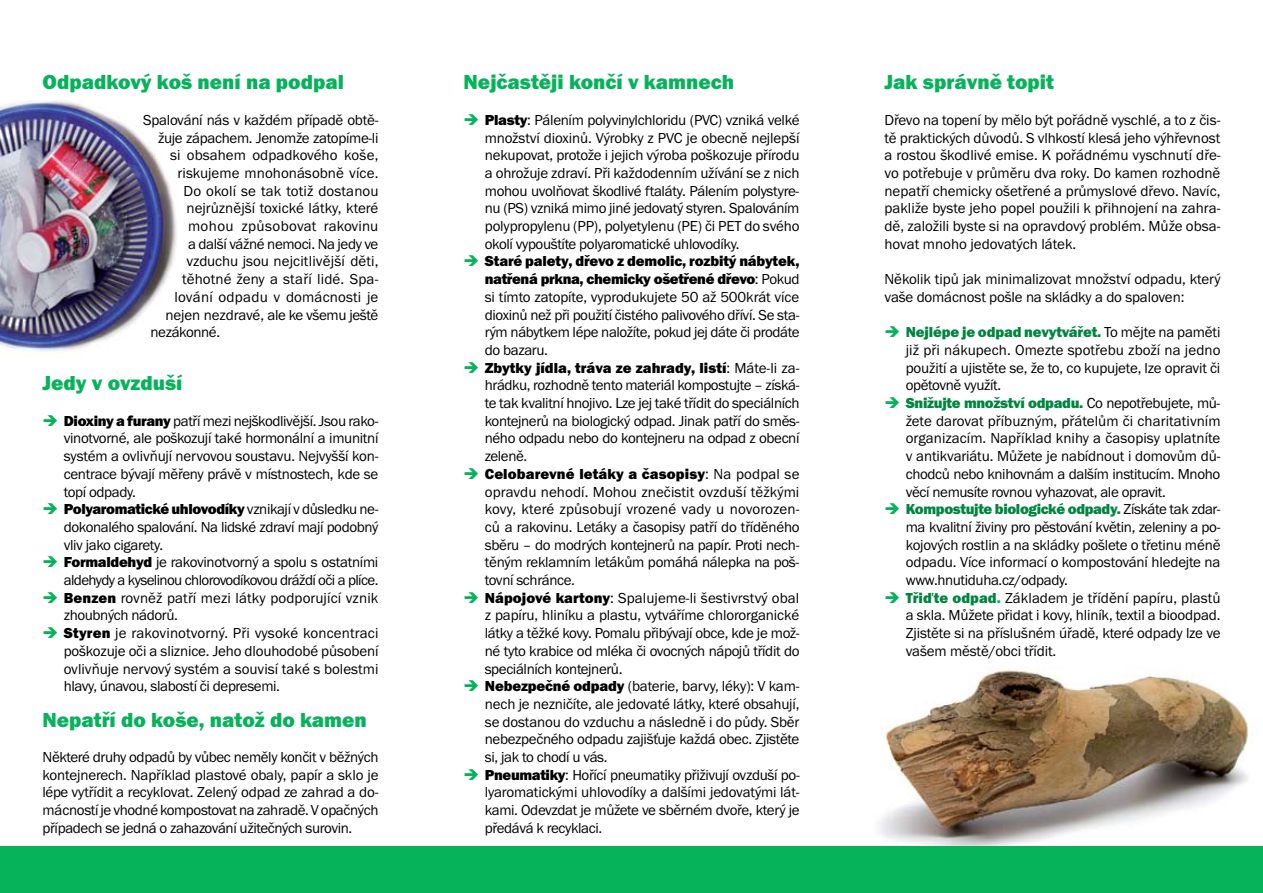
<style>
.page{position:relative;width:1263px;height:893px;background:#fff}
.page>*{position:absolute;margin:0;border:0;box-sizing:border-box;transform-origin:0 0}
.t1{font:21px "Franklin Got Itc TOT Hea";color:#06b25a}
.t2{font:15px/17.7px "Franklin Got Itc TOT Boo";letter-spacing:-.02em;color:#000;text-align:justify}
.t3{font:15px/17.7px "Franklin Got Itc TOT Hea";letter-spacing:-.01em;color:#000}
.t4{font:15px "Franklin Got Itc TOT Hea";letter-spacing:-.025em;color:#00853f}
.t5{font:15px "Franklin Got Itc TOT Boo";letter-spacing:.005em;color:#000}
.t6{font:15px "Franklin Got Itc TOT Boo";letter-spacing:.01em;color:#000}
.t7{font:15px "Franklin Got Itc TOT Hea";letter-spacing:.01em;color:#000}
.t8{font:15px "Franklin Got Itc TOT Boo";color:#000}
.t9{font:15px "Franklin Got Itc TOT Boo";letter-spacing:.02em;color:#000}
.s1{font-family:"Franklin Got Itc TOT Hea"}
.s2{font-family:"Franklin Got Itc TOT Boo"}
.s3{font-family:"Franklin Got Itc TOT Boo";color:#000}
.s4{font-family:"Franklin Got Itc TOT Hea";color:#00853f}
.s5{font-family:"Franklin Got Itc TOT Hea";color:#06b25a}
</style>
<div class="page">
<img style="left:879px;top:669px;width:374px;height:177px">
<div style="left:0;top:846px;width:1263px;height:47px;background:#06b25a"></div>
<img style="left:0;top:100px;width:177px;height:252px">
<h1 class="t1" style="left:43px;top:70px;width:303px">Odpadkový koš není na podpal</h1>
<p class="t2" style="left:143px;top:111px;width:237px">Spalování nás v každém případě obtě-</p>
<p class="t2" style="left:158px;top:129px;width:222px">žuje zápachem. Jenomže zatopíme-li</p>
<p class="t8" style="left:170px;top:147px;width:210px">si obsahem odpadkového koše,</p>
<p class="t5" style="left:178px;top:165px;width:202px">riskujeme mnohonásobně více.</p>
<p class="t5" style="left:184px;top:182px;width:197px">Do okolí se tak totiž dostanou</p>
<p class="t5" style="left:187px;top:200px;width:193px">nejrůznější toxické látky, které</p>
<p class="t9" style="left:188px;top:218px;width:192px">mohou způsobovat rakovinu</p>
<p class="t2" style="left:188px;top:235px;width:192px">a další vážné nemoci. Na jedy ve</p>
<p class="t6" style="left:187px;top:253px;width:194px">vzduchu jsou nejcitlivější děti,</p>
<p class="t6" style="left:182px;top:271px;width:198px">těhotné ženy a staří lidé. Spa-</p>
<p class="t6" style="left:175px;top:288px;width:205px">lování odpadu v domácnosti je</p>
<p class="t2" style="left:166px;top:306px;width:214px">nejen nezdravé, ale ke všemu ještě</p>
<p class="t2" style="left:151px;top:324px;width:71px">nezákonné.</p>
<h1 class="t1" style="left:43px;top:371px;width:141px">Jedy v ovzduší</h1>
<p class="t2" style="left:64px;top:412px;width:316px"><span class="s1">Dioxiny a furany</span> patří mezi nejškodlivější. Jsou rako&shy;vinotvorné, ale poškozují také hormonální a imunitní systém a ovlivňují nervovou soustavu. Nejvyšší kon&shy;centrace bývají měřeny právě v místnostech, kde se topí odpady.</p>
<p class="t3" style="left:64px;top:500px;width:316px">Polyaromatické uhlovodíky <span class="s2">vznikají v důsledku ne-</span></p>
<p class="t2" style="left:64px;top:518px;width:316px;text-align:left">dokonalého spalování. Na lidské zdraví mají podobný vliv jako cigarety.<br><span class="s1">Formaldehyd</span> je rakovinotvorný a spolu s ostatními aldehydy a kyselinou chlorovodíkovou dráždí oči a plíce.<br><span class="s1">Benzen</span> rovněž patří mezi látky podporující vznik zhoubných nádorů.<br><span class="s1">Styren</span> je rakovinotvorný. Při vysoké koncentraci poškozuje oči a sliznice. Jeho dlouhodobé působení ovlivňuje nervový systém a souvisí také s bolestmi hlavy, únavou, slabostí či depresemi.</p>
<h1 class="t1" style="left:43px;top:707px;width:326px">Nepatří do koše, natož do kamen</h1>
<p class="t2" style="left:43px;top:748px;width:337px">Některé druhy odpadů by vůbec neměly končit v běžných kontejnerech. Například plastové obaly, papír a sklo je lépe vytřídit a recyklovat. Zelený odpad ze zahrad a do&shy;mácností je vhodné kompostovat na zahradě. Vopačných případech se jedná o zahazování užitečných surovin.</p>
<h1 class="t1" style="left:463px;top:70px;width:272px">Nejčastěji končí v kamnech</h1>
<p class="t2" style="left:485px;top:111px;width:316px"><span class="s1">Plasty</span>: Pálením polyvinylchloridu (PVC) vzniká velké množství dioxinů. Výrobky z PVC je obecně nejlepší nekupovat, protože i jejich výroba poškozuje přírodu a ohrožuje zdraví. Při každodenním užívání se z nich mohou uvolňovat škodlivé ftaláty. Pálením polystyre&shy;nu (PS) vzniká mimo jiné jedovatý styren. Spalováním polypropylenu (PP), polyetylenu (PE) či PET do svého okolí vypouštíte polyaromatické uhlovodíky.</p>
<p class="t3" style="left:485px;top:253px;width:316px">Staré palety, dřevo z demolic, rozbitý nábytek, natřená prkna, chemicky ošetřené dřevo<span class="s2">: Pokud</span></p>
<p class="t2" style="left:485px;top:288px;width:316px">si tímto zatopíte, vyprodukujete 50 až 500krát více dioxinů než při použití čistého palivového dříví. Se sta&shy;rým nábytkem lépe naložíte, pokud jej dáte či prodáte do bazaru.</p>
<p class="t3" style="left:485px;top:359px;width:316px">Zbytky jídla, tráva ze zahrady, listí<span class="s2">: Máte-li za-</span></p>
<p class="t2" style="left:485px;top:377px;width:316px">hrádku, rozhodně tento materiál kompostujte – získá&shy;te tak kvalitní hnojivo. Lze jej také třídit do speciálních kontejnerů na biologický odpad. Jinak patří do směs&shy;ného odpadu nebo do kontejneru na odpad z obecní zeleně.</p>
<p class="t7" style="left:485px;top:465px;width:316px">Celobarevné letáky a časopisy<span class="s2">: Na podpal se</span></p>
<p class="t2" style="left:485px;top:483px;width:316px;text-align:left">opravdu nehodí. Mohou znečistit ovzduší těžkými kovy, které způsobují vrozené vady u novorozen&shy;ců a rakovinu. Letáky a časopisy patří do tříděného sběru – do modrých kontejnerů na papír. Proti nech&shy;těným reklamním letákům pomáhá nálepka na poš&shy;tovní schránce.<br><span class="s1">Nápojové kartony</span>: Spalujeme-li šestivrstvý obal z papíru, hliníku a plastu, vytváříme chlororganické látky a těžké kovy. Pomalu přibývají obce, kde je mož&shy;né tyto krabice od mléka či ovocných nápojů třídit do speciálních kontejnerů.<br><span class="s1">Nebezpečné odpady</span> (baterie, barvy, léky): V kam&shy;nech je nezničíte, ale jedovaté látky, které obsahují, se dostanou do vzduchu a následně i do půdy. Sběr nebezpečného odpadu zajišťuje každá obec. Zjistěte si, jak to chodí u vás.<br><span class="s1">Pneumatiky</span>: Hořící pneumatiky přiživují ovzduší po&shy;lyaromatickými uhlovodíky a dalšími jedovatými lát&shy;kami. Odevzdat je můžete ve sběrném dvoře, který je předává k recyklaci.</p>
<h1 class="t1" style="left:884px;top:70px;width:171px">Jak správně topit</h1>
<p class="t2" style="left:884px;top:111px;width:337px">Dřevo na topení by mělo být pořádně vyschlé, a to z čis&shy;tě praktických důvodů. S vlhkostí klesá jeho výhřevnost a rostou škodlivé emise. K pořádnému vyschnutí dře&shy;vo potřebuje v průměru dva roky. Do kamen rozhodně nepatří chemicky ošetřené a průmyslové dřevo. Navíc, pakliže byste jeho popel použili k přihnojení na zahra&shy;dě, založili byste si na opravdový problém. Může obsa&shy;hovat mnoho jedovatých látek.</p>
<p class="t2" style="left:884px;top:270px;width:338px">Několik tipů jak minimalizovat množství odpadu, který vaše domácnost pošle na skládky a do spaloven:</p>
<p class="t4" style="left:906px;top:324px;width:316px">Nejlépe je odpad nevytvářet. <span class="s3">To mějte na paměti</span></p>
<p class="t2" style="left:906px;top:341px;width:316px">již při nákupech. Omezte spotřebu zboží na jedno použití a ujistěte se, že to, co kupujete, lze opravit či opětovně využít.</p>
<p class="t4" style="left:906px;top:394px;width:316px">Snižujte množství odpadu. <span class="s3">Co nepotřebujete, mů-</span></p>
<p class="t2" style="left:906px;top:412px;width:316px">žete darovat příbuzným, přátelům či charitativním organizacím. Například knihy a časopisy uplatníte v antikvariátu. Můžete je nabídnout i domovům dů&shy;chodců nebo knihovnám a dalším institucím. Mnoho věcí nemusíte rovnou vyhazovat, ale opravit.</p>
<p class="t4" style="left:906px;top:501px;width:316px">Kompostujte biologické odpady. <span class="s3">Získáte tak zdar-</span></p>
<p class="t2" style="left:906px;top:518px;width:316px;text-align:left">ma kvalitní živiny pro pěstování květin, zeleniny a po&shy;kojových rostlin a na skládky pošlete o třetinu méně odpadu. Více informací o kompostování hledejte na www.hnutiduha.cz/odpady.<br><span class="s4">Třiďte odpad</span><span class="s5">.</span> Základem je třídění papíru, plastů a skla. Můžete přidat i kovy, hliník, textil a bioodpad.<br>Zjistěte si na příslušném úřadě, které odpady lze ve vašem městě/obci třídit.</p>
</div>
